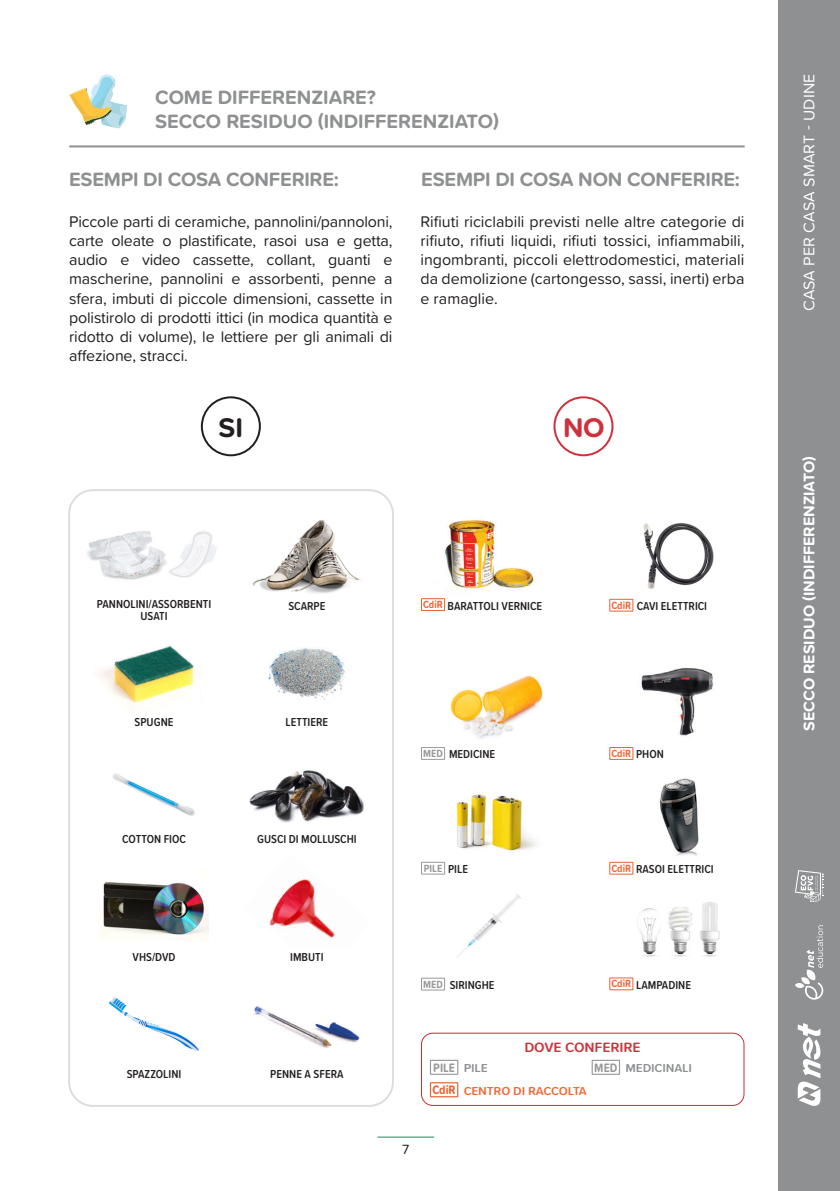
<style>
.page{position:relative;width:840px;height:1191px;background:#fff}
.page>*{position:absolute;margin:0;border:0;box-sizing:border-box;transform-origin:0 0}
.t1{font:700 28px "Proxima Soft";color:#231f20}
.t2{font:700 28px "Proxima Soft";color:#ce313c}
.t3{font:700 20px/24px "Proxima Soft";letter-spacing:-.01em;color:#8e9091}
.t4{font:16px/19.2px "Proxima Soft";letter-spacing:-.005em;color:#231f20;text-align:justify}
.t5{font:700 16px "Proxima Soft";color:#fff}
.t6{font:16px "Proxima Soft";letter-spacing:.01em;color:#fff}
.t7{font:600 14px "Proxima Soft Cond";letter-spacing:-.01em;color:#d0323b;scale:1.23 1}
.t8{font:13.8px "Proxima Soft";color:#231f20}
.t9{font:700 12.8px "Proxima Soft Cond";color:#999}
.t10{font:700 12.8px "Proxima Soft Cond";color:#e9612e}
.t11{font:600 12px/12px "Proxima Soft Cond";color:#231f20;text-align:center}
.t12{font:600 12px "Proxima Soft Cond";letter-spacing:-.01em;color:#ee6a38;scale:1.23 1}
.t13{font:600 12px "Proxima Soft Cond";letter-spacing:-.01em;color:#8e9092;scale:1.23 1}
.t14{font:700 10.8px "Proxima Soft Cond";color:#999}
.t15{font:700 10.8px "Proxima Soft Cond";color:#ef6938}
.s1{font-weight:700;font-size:10.8px;color:#ef6938}
.s2{font-weight:600;font-size:12px;color:#231f20}
.s3{font-weight:700;font-size:10.8px;color:#999}
</style>
<div class="page">
<div style="left:777px;top:0;width:62px;height:1191px;background:#8e9091"></div>
<svg style="left:797px;top:1023px;width:23px;height:83px"></svg>
<svg style="left:794px;top:983px;width:10px;height:5px"></svg>
<svg style="left:800px;top:925px;width:22px;height:74px"></svg>
<svg style="left:795px;top:870px;width:28px;height:32px"></svg>
<hr style="left:69px;top:145px;width:675px;height:2px;background:#8e9091">
<svg style="left:69px;top:74px;width:58px;height:55px"></svg>
<hr style="left:377px;top:1136px;width:57px;height:1px;background:#1b8a53">
<img style="left:98px;top:645px;width:96px;height:58px">
<img style="left:268px;top:647px;width:77px;height:53px">
<img style="left:252px;top:520px;width:109px;height:73px">
<img style="left:113px;top:773px;width:82px;height:43px">
<img style="left:249px;top:770px;width:115px;height:53px">
<img style="left:99px;top:881px;width:109px;height:59px">
<img style="left:269px;top:879px;width:66px;height:59px">
<img style="left:109px;top:997px;width:90px;height:54px">
<img style="left:254px;top:1006px;width:106px;height:42px">
<img style="left:641px;top:668px;width:72px;height:68px">
<div style="left:609px;top:747px;width:24px;height:13px;border:1px solid #ea612e"></div>
<img style="left:660px;top:778px;width:39px;height:78px">
<div style="left:609px;top:861px;width:24px;height:13px;border:1px solid #ea612e"></div>
<img style="left:638px;top:902px;width:82px;height:55px">
<div style="left:609px;top:977px;width:24px;height:13px;border:1px solid #ea612e"></div>
<img style="left:643px;top:523px;width:71px;height:66px">
<div style="left:609px;top:599px;width:24px;height:12px;border:1px solid #ea612e"></div>
<img style="left:445px;top:520px;width:89px;height:69px">
<div style="left:421px;top:598px;width:24px;height:13px;border:1px solid #ea612e"></div>
<img style="left:457px;top:894px;width:64px;height:63px">
<div style="left:421px;top:977px;width:24px;height:13px;border:1px solid #999"></div>
<img style="left:450px;top:676px;width:93px;height:63px">
<div style="left:421px;top:747px;width:24px;height:13px;border:1px solid #999"></div>
<img style="left:456px;top:794px;width:80px;height:57px">
<div style="left:421px;top:861px;width:24px;height:13px;border:1px solid #999"></div>
<div style="left:429px;top:1082px;width:29px;height:15px;border:1px solid #e9612e"></div>
<div style="left:429px;top:1059px;width:29px;height:15px;border:1px solid #9a999a"></div>
<div style="left:591px;top:1059px;width:28px;height:15px;border:1px solid #9a999a"></div>
<div style="left:421px;top:1032px;width:323px;height:74px;border:1px solid #cd2b32;border-radius:11px"></div>
<div style="left:201px;top:396px;width:60px;height:60px;border:2px solid #231f20;border-radius:50%"></div>
<div style="left:553px;top:396px;width:60px;height:60px;border:2px solid #ce313c;border-radius:50%"></div>
<div style="left:68px;top:489px;width:326px;height:618px;border:2px solid #8e9091;border-radius:24px"></div>
<img style="left:87px;top:531px;width:129px;height:49px">
<p class="t3" style="left:155px;top:85px;width:345px">COME DIFFERENZIARE?<br>SECCO RESIDUO (INDIFFERENZIATO)</p>
<p class="t3" style="left:69px;top:166px;width:271px">ESEMPI DI COSA CONFERIRE:</p>
<p class="t3" style="left:421px;top:166px;width:320px">ESEMPI DI COSA NON CONFERIRE:</p>
<p class="t4" style="left:69px;top:211px;width:325px">Piccole parti di ceramiche, pannolini/pannoloni, carte oleate o plastificate, rasoi usa e getta, audio e video cassette, collant, guanti e mascherine, pannolini e assorbenti, penne a sfera, imbuti di piccole dimensioni, cassette in polistirolo di prodotti ittici (in modica quantità e ridotto di volume), le lettiere per gli animali di affezione, stracci.</p>
<p class="t4" style="left:420px;top:211px;width:325px">Rifiuti riciclabili previsti nelle altre categorie di rifiuto, rifiuti liquidi, rifiuti tossici, infiammabili, ingombranti, piccoli elettrodomestici, materiali da demolizione (cartongesso, sassi, inerti) erba e ramaglie.</p>
<p class="t1" style="left:218px;top:406px;width:26px">SI</p>
<p class="t2" style="left:563px;top:406px;width:43px">NO</p>
<p class="t11" style="left:97px;top:597px;width:116px">PANNOLINI/ASSORBENTI<br>USATI</p>
<p class="t11" style="left:288px;top:599px;width:38px">SCARPE</p>
<p class="t11" style="left:135px;top:715px;width:40px">SPUGNE</p>
<p class="t11" style="left:285px;top:715px;width:44px">LETTIERE</p>
<p class="t11" style="left:122px;top:833px;width:65px">COTTON FIOC</p>
<p class="t11" style="left:257px;top:833px;width:101px">GUSCI DI MOLLUSCHI</p>
<p class="t11" style="left:132px;top:950px;width:44px">VHS/DVD</p>
<p class="t11" style="left:290px;top:950px;width:35px">IMBUTI</p>
<p class="t11" style="left:127px;top:1067px;width:56px">SPAZZOLINI</p>
<p class="t11" style="left:270px;top:1067px;width:75px">PENNE A SFERA</p>
<p class="t11" style="left:423px;top:599px;width:120px"><sup>CdiR</sup> BARATTOLI VERNICE</p>
<p class="t11" style="left:611px;top:599px;width:97px"><span class="s1">CdiR</span> CAVI ELETTRICI</p>
<p class="t14" style="left:423px;top:745px;width:21px">MED</p>
<p class="t11" style="left:449px;top:747px;width:48px">MEDICINE</p>
<p class="t14" style="left:423px;top:860px;width:46px">PILE <span class="s2">PILE</span></p>
<p class="t15" style="left:611px;top:745px;width:54px">CdiR <span class="s2">PHON</span></p>
<p class="t11" style="left:611px;top:863px;width:104px"><span class="s1">CdiR</span> RASOI ELETTRICI</p>
<p class="t11" style="left:423px;top:978px;width:73px"><span class="s3">MED</span> SIRINGHE</p>
<p class="t11" style="left:611px;top:978px;width:81px"><span class="s1">CdiR</span> LAMPADINE</p>
<p class="t8" style="left:402px;top:1139px;width:9px">7</p>
<p class="t7" style="left:524px;top:1036px;width:96px">DOVE CONFERIRE</p>
<p class="t9" style="left:433px;top:1057px;width:23px">PILE</p>
<p class="t13" style="left:463px;top:1059px;width:21px">PILE</p>
<p class="t9" style="left:594px;top:1057px;width:25px">MED</p>
<p class="t13" style="left:625px;top:1059px;width:56px">MEDICINALI</p>
<p class="t10" style="left:432px;top:1080px;width:25px">CdiR</p>
<p class="t12" style="left:463px;top:1081px;width:102px">CENTRO DI RACCOLTA</p>
<p class="t6" style="left:796px;top:311px;width:239px;rotate:-90deg">CASA PER CASA SMART - UDINE</p>
<p class="t5" style="left:796px;top:731px;width:276px;rotate:-90deg">SECCO RESIDUO (INDIFFERENZIATO)</p>
</div>
